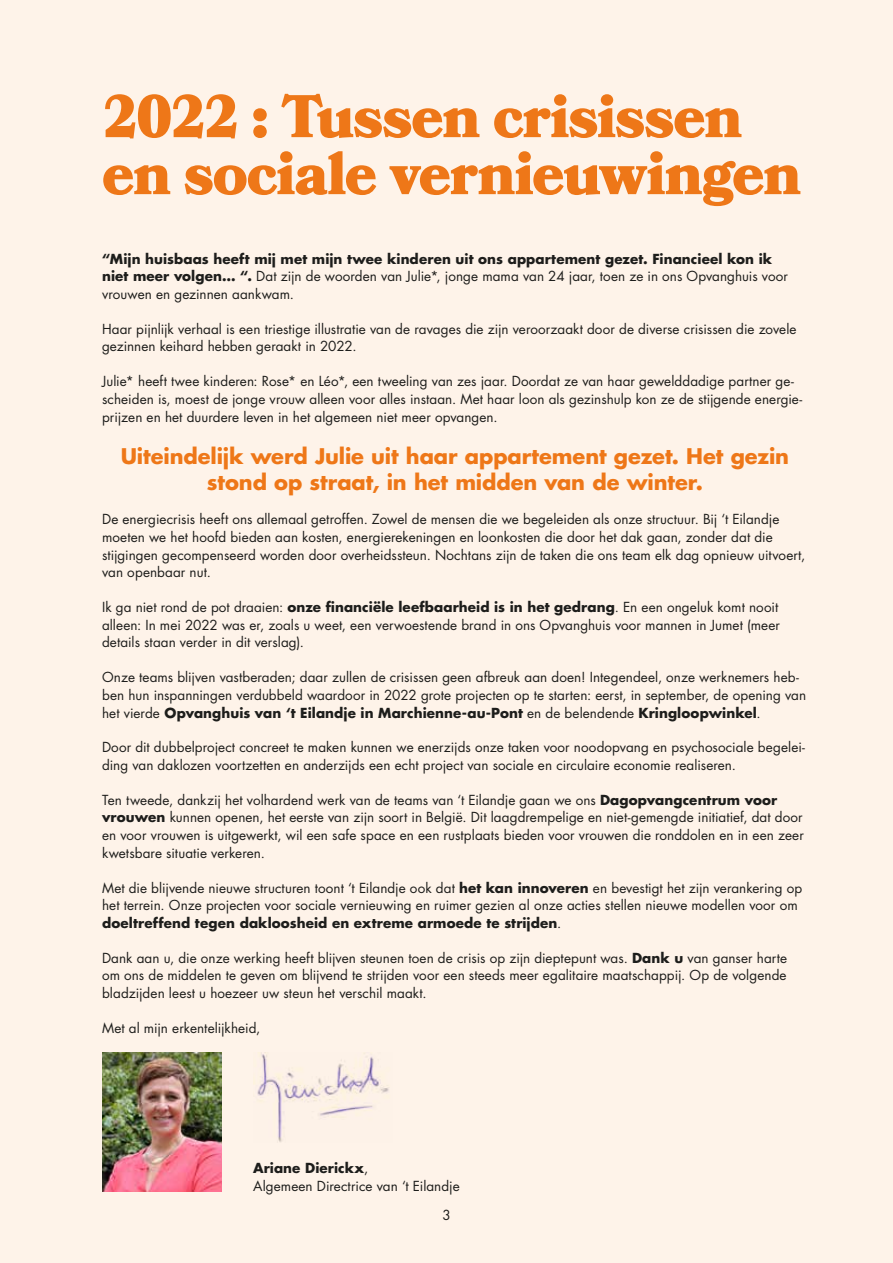
<style>
.page{position:relative;width:893px;height:1263px;background:#fef3e9}
.page>*{position:absolute;margin:0;border:0;box-sizing:border-box;transform-origin:0 0}
.t1{font:900 60px/57px "Bookmania";letter-spacing:-.02em;color:#ee7718}
.t2{font:700 21px/25.5px "Futura Std";letter-spacing:-.005em;color:#ee7718;text-align:center}
.t3{font:13.5px/17.7px "Futura Std";letter-spacing:.005em;color:#1d1d1b}
.t4{font:700 13.5px/17.7px "Futura Std";letter-spacing:.005em;color:#1d1d1b}
.s1{font-weight:400}
.s2{font-weight:700}
</style>
<div class="page">
<img style="left:253px;top:1053px;width:136px;height:89px">
<img style="left:102px;top:1053px;width:119px;height:139px">
<h1 class="t1" style="left:102px;top:88px;width:701px">2022 : Tussen crisissen en sociale vernieuwingen</h1>
<p class="t4" style="left:102px;top:249px;width:687px">“Mijn huisbaas heeft mij met mijn twee kinderen uit ons appartement gezet. Financieel kon ik niet meer volgen… “. <span class="s1">Dat zijn de woorden van Julie*, jonge mama van 24 jaar, toen ze in ons Opvanghuis voor vrouwen en gezinnen aankwam.</span></p>
<p class="t3" style="left:102px;top:320px;width:696px">Haar pijnlijk verhaal is een triestige illustratie van de ravages die zijn veroorzaakt door de diverse crisissen die zovele gezinnen keihard hebben geraakt in 2022.</p>
<p class="t3" style="left:102px;top:372px;width:702px">Julie* heeft twee kinderen: Rose* en Léo*, een tweeling van zes jaar. Doordat ze van haar gewelddadige partner ge&shy;scheiden is, moest de jonge vrouw alleen voor alles instaan. Met haar loon als gezinshulp kon ze de stijgende energie&shy;prijzen en het duurdere leven in het algemeen niet meer opvangen.</p>
<h2 class="t2" style="left:121px;top:443px;width:670px">Uiteindelijk werd Julie uit haar appartement gezet. Het gezin stond op straat, in het midden van de winter.</h2>
<p class="t3" style="left:102px;top:511px;width:705px">De energiecrisis heeft ons allemaal getroffen. Zowel de mensen die we begeleiden als onze structuur. Bij ‘t Eilandje moeten we het hoofd bieden aan kosten, energierekeningen en loonkosten die door het dak gaan, zonder dat die stijgingen gecompenseerd worden door overheidssteun. Nochtans zijn de taken die ons team elk dag opnieuw uitvoert, van openbaar nut.</p>
<p class="t3" style="left:102px;top:598px;width:679px">Ik ga niet rond de pot draaien: <span class="s2">onze financiële leefbaarheid is in het gedrang</span>. En een ongeluk komt nooit alleen: In mei 2022 was er, zoals u weet, een verwoestende brand in ons Opvanghuis voor mannen in Jumet (meer details staan verder in dit verslag).</p>
<p class="t3" style="left:102px;top:668px;width:706px">Onze teams blijven vastberaden; daar zullen de crisissen geen afbreuk aan doen! Integendeel, onze werknemers heb&shy;ben hun inspanningen verdubbeld waardoor in 2022 grote projecten op te starten: eerst, in september, de opening van het vierde <span class="s2">Opvanghuis van ‘t Eilandje in Marchienne-au-Pont</span> en de belendende <span class="s2">Kringloopwinkel</span>.</p>
<p class="t3" style="left:102px;top:739px;width:704px">Door dit dubbelproject concreet te maken kunnen we enerzijds onze taken voor noodopvang en psychosociale begelei&shy;ding van daklozen voortzetten en anderzijds een echt project van sociale en circulaire economie realiseren.</p>
<p class="t3" style="left:102px;top:791px;width:703px">Ten tweede, dankzij het volhardend werk van de teams van ‘t Eilandje gaan we ons <span class="s2">Dagopvangcentrum voor vrouwen</span> kunnen openen, het eerste van zijn soort in België. Dit laagdrempelige en niet-gemengde initiatief, dat door en voor vrouwen is uitgewerkt, wil een safe space en een rustplaats bieden voor vrouwen die ronddolen en in een zeer kwetsbare situatie verkeren.</p>
<p class="t3" style="left:102px;top:879px;width:702px">Met die blijvende nieuwe structuren toont ‘t Eilandje ook dat <span class="s2">het kan innoveren</span> en bevestigt het zijn verankering op het terrein. Onze projecten voor sociale vernieuwing en ruimer gezien al onze acties stellen nieuwe modellen voor om <span class="s2">doeltreffend tegen dakloosheid en extreme armoede te strijden</span>.</p>
<p class="t3" style="left:102px;top:949px;width:687px;text-align:justify">Dank aan u, die onze werking heeft blijven steunen toen de crisis op zijn dieptepunt was. <span class="s2">Dank u</span> van ganser harte om ons de middelen te geven om blijvend te strijden voor een steeds meer egalitaire maatschappij. Op de volgende bladzijden leest u hoezeer uw steun het verschil maakt.</p>
<p class="t3" style="left:102px;top:1019px;width:160px">Met al mijn erkentelijkheid,</p>
<p class="t3" style="left:253px;top:1159px;width:208px"><span class="s2">Ariane Dierickx</span>,<br>Algemeen Directrice van ‘t Eilandje</p>
<p class="t3" style="left:442px;top:1206px;width:10px">3</p>
</div>
